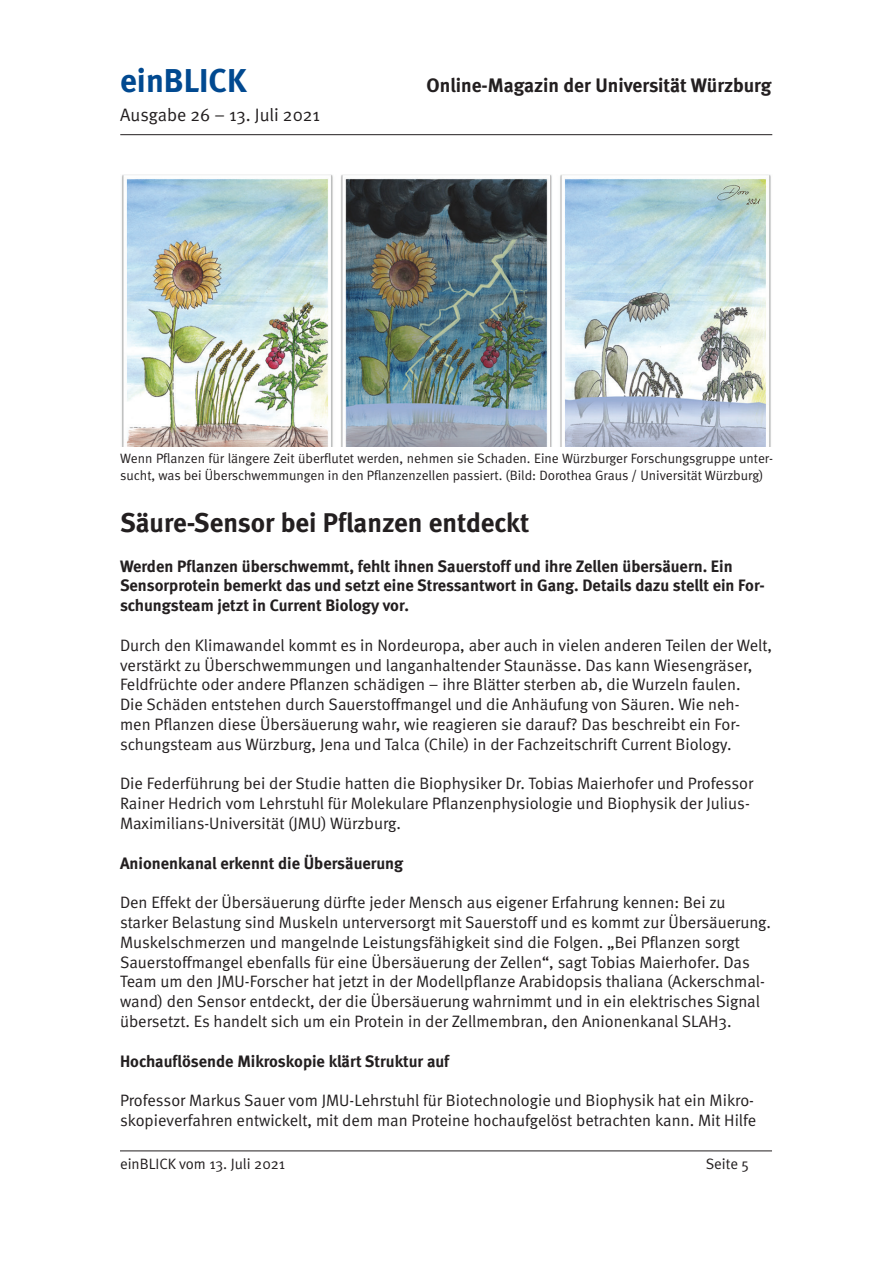
<style>
.page{position:relative;width:893px;height:1263px;background:#fff}
.page>*{position:absolute;margin:0;border:0;box-sizing:border-box;transform-origin:0 0}
.t1{font:700 33px "Meta";color:#014990}
.t2{font:700 27px "Meta";color:#231f20}
.t3{font:700 19.5px "Meta";color:#231f20}
.t4{font:18px "Meta Normal";color:#231f20}
.t5{font:16.5px/19.8px "Meta Normal";color:#231f20}
.t6{font:700 16.5px/19.8px "Meta";color:#231f20}
.t7{font:15px "Meta Normal";color:#231f20}
.t8{font:13.5px/16.2px "Meta Normal";color:#231f20}
</style>
<div class="page">
<hr style="left:120px;top:134px;width:652px;height:1px;background:#231f20">
<hr style="left:120px;top:1150px;width:652px;height:1px;background:#231f20">
<img style="left:122px;top:174px;width:649px;height:272px">
<h1 class="t1" style="left:120px;top:61px;width:128px">einBLICK</h1>
<p class="t3" style="left:427px;top:74px;width:346px">Online-Magazin der Universität Würzburg</p>
<p class="t4" style="left:120px;top:105px;width:201px">Ausgabe 26 – 13. Juli 2021</p>
<p class="t8" style="left:120px;top:450px;width:654px">Wenn Pflanzen für längere Zeit überflutet werden, nehmen sie Schaden. Eine Würzburger Forschungsgruppe unter&shy;sucht, was bei Überschwemmungen in den Pflanzenzellen passiert. (Bild: Dorothea Graus / Universität Würzburg)</p>
<h2 class="t2" style="left:120px;top:506px;width:411px">Säure-Sensor bei Pflanzen entdeckt</h2>
<p class="t6" style="left:120px;top:556px;width:646px">Werden Pflanzen überschwemmt, fehlt ihnen Sauerstoff und ihre Zellen übersäuern. Ein<br>Sensorprotein bemerkt das und setzt eine Stressantwort in Gang. Details dazu stellt ein For&shy;schungsteam jetzt in Current Biology vor.</p>
<p class="t5" style="left:120px;top:635px;width:654px">Durch den Klimawandel kommt es in Nordeuropa, aber auch in vielen anderen Teilen der Welt, verstärkt zu Überschwemmungen und langanhaltender Staunässe. Das kann Wiesengräser, Feldfrüchte oder andere Pflanzen schädigen – ihre Blätter sterben ab, die Wurzeln faulen.<br>Die Schäden entstehen durch Sauerstoffmangel und die Anhäufung von Säuren. Wie neh&shy;men Pflanzen diese Übersäuerung wahr, wie reagieren sie darauf? Das beschreibt ein For&shy;schungsteam aus Würzburg, Jena und Talca (Chile) in der Fachzeitschrift Current Biology.</p>
<p class="t5" style="left:120px;top:773px;width:635px">Die Federführung bei der Studie hatten die Biophysiker Dr. Tobias Maierhofer und Professor<br>Rainer Hedrich vom Lehrstuhl für Molekulare Pflanzenphysiologie und Biophysik der Julius-<br>Maximilians-Universität (JMU) Würzburg.</p>
<p class="t6" style="left:120px;top:853px;width:285px">Anionenkanal erkennt die Übersäuerung</p>
<p class="t5" style="left:120px;top:892px;width:653px">Den Effekt der Übersäuerung dürfte jeder Mensch aus eigener Erfahrung kennen: Bei zu starker Belastung sind Muskeln unterversorgt mit Sauerstoff und es kommt zur Übersäuerung.<br>Muskelschmerzen und mangelnde Leistungsfähigkeit sind die Folgen. „Bei Pflanzen sorgt Sauerstoffmangel ebenfalls für eine Übersäuerung der Zellen“, sagt Tobias Maierhofer. Das Team um den JMU-Forscher hat jetzt in der Modellpflanze Arabidopsis thaliana (Ackerschmal&shy;wand) den Sensor entdeckt, der die Übersäuerung wahrnimmt und in ein elektrisches Signal übersetzt. Es handelt sich um ein Protein in der Zellmembran, den Anionenkanal SLAH3.</p>
<p class="t6" style="left:120px;top:1051px;width:331px">Hochauflösende Mikroskopie klärt Struktur auf</p>
<p class="t5" style="left:120px;top:1090px;width:638px">Professor Markus Sauer vom JMU-Lehrstuhl für Biotechnologie und Biophysik hat ein Mikro&shy;skopieverfahren entwickelt, mit dem man Proteine hochaufgelöst betrachten kann. Mit Hilfe</p>
<p class="t7" style="left:120px;top:1155px;width:167px">einBLICK vom 13. Juli 2021</p>
<p class="t7" style="left:706px;top:1155px;width:45px">Seite 5</p>
</div>
